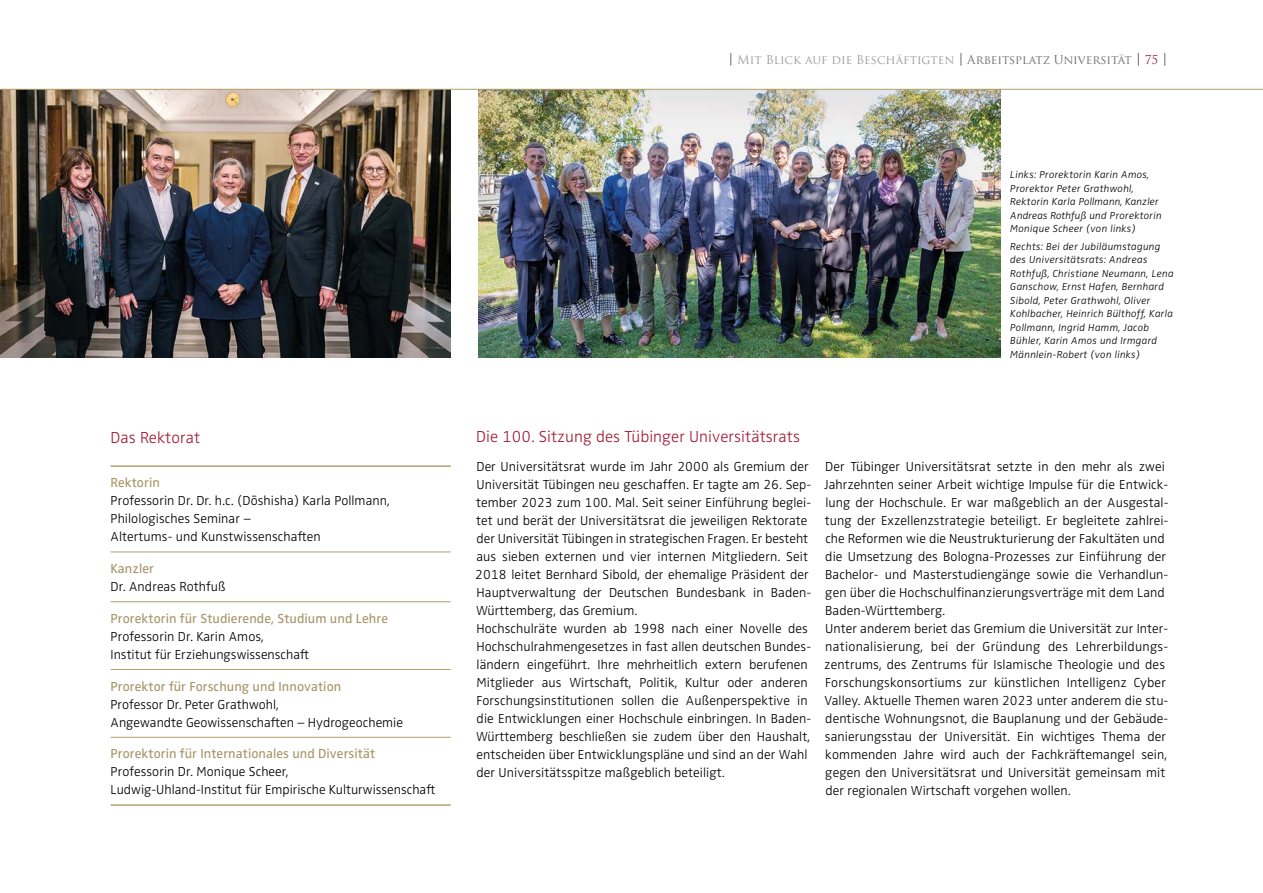
<style>
.page{position:relative;width:1263px;height:893px;background:#fff}
.page>*{position:absolute;margin:0;border:0;box-sizing:border-box;transform-origin:0 0}
.t1{font:300 16.5px "Zwo OT";letter-spacing:.005em;color:#a21e3b}
.t2{font:300 13.5px/18px "Zwo OT";letter-spacing:.005em;color:#000}
.t3{font:13.5px "Zwo OT";letter-spacing:.005em;color:#a59466}
.t4{font:12px "Trajan Pro";color:#9d9d9c}
.t5{font:italic 300 10.5px/13.5px "Zwo OT";letter-spacing:.025em;color:#000}
.s1{color:#706f6f}
.s2{color:#a21e3b}
.s3{font-weight:400;color:#a59466}
.s4{font-family:"Zwo Pro"}
</style>
<div class="page">
<svg style="left:730px;top:53px;width:1px;height:13px"></svg>
<svg style="left:960px;top:53px;width:1px;height:13px"></svg>
<svg style="left:1138px;top:53px;width:1px;height:13px"></svg>
<svg style="left:1164px;top:53px;width:1px;height:13px"></svg>
<hr style="left:111px;top:465px;width:340px;height:2px;background:#b3a16e">
<hr style="left:111px;top:552px;width:340px;height:1px;background:#b3a16e">
<hr style="left:111px;top:601px;width:340px;height:1px;background:#b3a16e">
<hr style="left:111px;top:669px;width:340px;height:1px;background:#b3a16e">
<hr style="left:111px;top:737px;width:340px;height:1px;background:#b3a16e">
<hr style="left:111px;top:804px;width:340px;height:2px;background:#b3a16e">
<img style="left:0;top:90px;width:451px;height:267px">
<img style="left:478px;top:90px;width:522px;height:267px">
<hr style="left:0;top:89px;width:1263px;height:1px;background:#b3a16e">
<p class="t4" style="left:737px;top:52px;width:423px">Mit Blick auf die Beschäftigten <span class="s1">Arbeitsplatz Universität</span> <span class="s2">75</span></p>
<p class="t1" style="left:111px;top:428px;width:91px">Das Rektorat</p>
<p class="t2" style="left:111px;top:474px;width:281px"><span class="s3">Rektorin<br></span>Professorin Dr. Dr. h.c. (D<span class="s4">ō</span>shisha) Karla Pollmann,<br>Philologisches Seminar –<br>Altertums- und Kunstwissenschaften</p>
<p class="t3" style="left:111px;top:561px;width:45px">Kanzler</p>
<p class="t2" style="left:111px;top:578px;width:117px">Dr. Andreas Rothfuß</p>
<p class="t3" style="left:111px;top:610px;width:279px">Prorektorin für Studierende, Studium und Lehre</p>
<p class="t2" style="left:111px;top:628px;width:200px">Professorin Dr. Karin Amos,<br>Institut für Erziehungswissenschaft</p>
<p class="t3" style="left:111px;top:678px;width:232px">Prorektor für Forschung und Innovation</p>
<p class="t2" style="left:111px;top:695px;width:294px">Professor Dr. Peter Grathwohl,<br>Angewandte Geowissenschaften – Hydrogeochemie</p>
<p class="t3" style="left:111px;top:746px;width:266px">Prorektorin für Internationales und Diversität</p>
<p class="t2" style="left:111px;top:763px;width:326px">Professorin Dr. Monique Scheer,<br>Ludwig-Uhland-Institut für Empirische Kulturwissenschaft</p>
<p class="t5" style="left:1010px;top:168px;width:153px">Links: Prorektorin Karin Amos,<br>Prorektor Peter Grathwohl,<br>Rektorin Karla Pollmann, Kanzler<br>Andreas Rothfuß und Prorektorin<br>Monique Scheer (von links)</p>
<p class="t5" style="left:1010px;top:240px;width:165px">Rechts: Bei der Jubiläumstagung des Universitätsrats: Andreas<br>Rothfuß, Christiane Neumann, Lena<br>Ganschow, Ernst Hafen, Bernhard<br>Sibold, Peter Grathwohl, Oliver<br>Kohlbacher, Heinrich Bülthoff, Karla<br>Pollmann, Ingrid Hamm, Jacob<br>Bühler, Karin Amos und Irmgard<br>Männlein-Robert (von links)</p>
<p class="t1" style="left:476px;top:427px;width:325px">Die 100. Sitzung des Tübinger Universitätsrats</p>
<p class="t2" style="left:475px;top:458px;width:338px">Der Universitätsrat wurde im Jahr 2000 als Gremium der Universität Tübingen neu geschaffen. Er tagte am 26. Sep&shy;tember 2023 zum 100. Mal. Seit seiner Einführung beglei&shy;tet und berät der Universitätsrat die jeweiligen Rektorate der Universität Tübingen in strategischen Fragen. Er besteht aus sieben externen und vier internen Mitgliedern. Seit 2018 leitet Bernhard Sibold, der ehemalige Präsident der Hauptverwaltung der Deutschen Bundesbank in Baden-Württemberg, das Gremium.<br>Hochschulräte wurden ab 1998 nach einer Novelle des Hochschulrahmengesetzes in fast allen deutschen Bundes&shy;ländern eingeführt. Ihre mehrheitlich extern berufenen Mitglieder aus Wirtschaft, Politik, Kultur oder anderen Forschungsinstitutionen sollen die Außenperspektive in die Entwicklungen einer Hochschule einbringen. In Baden-Württemberg beschließen sie zudem über den Haushalt, entscheiden über Entwicklungspläne und sind an der Wahl der Universitätsspitze maßgeblich beteiligt.</p>
<p class="t2" style="left:824px;top:458px;width:346px">Der Tübinger Universitätsrat setzte in den mehr als zwei Jahrzehnten seiner Arbeit wichtige Impulse für die Entwick&shy;lung der Hochschule. Er war maßgeblich an der Ausgestal&shy;tung der Exzellenzstrategie beteiligt. Er begleitete zahlrei&shy;che Reformen wie die Neustrukturierung der Fakultäten und die Umsetzung des Bologna-Prozesses zur Einführung der Bachelor- und Masterstudiengänge sowie die Verhandlun&shy;gen über die Hochschulfinanzierungsverträge mit dem Land Baden-Württemberg.<br>Unter anderem beriet das Gremium die Universität zur Inter&shy;nationalisierung, bei der Gründung des Lehrerbildungs&shy;zentrums, des Zentrums für Islamische Theologie und des Forschungskonsortiums zur künstlichen Intelligenz Cyber Valley. Aktuelle Themen waren 2023 unter anderem die stu&shy;dentische Wohnungsnot, die Bauplanung und der Gebäude&shy;sanierungsstau der Universität. Ein wichtiges Thema der kommenden Jahre wird auch der Fachkräftemangel sein, gegen den Universitätsrat und Universität gemeinsam mit der regionalen Wirtschaft vorgehen wollen.</p>
</div>
